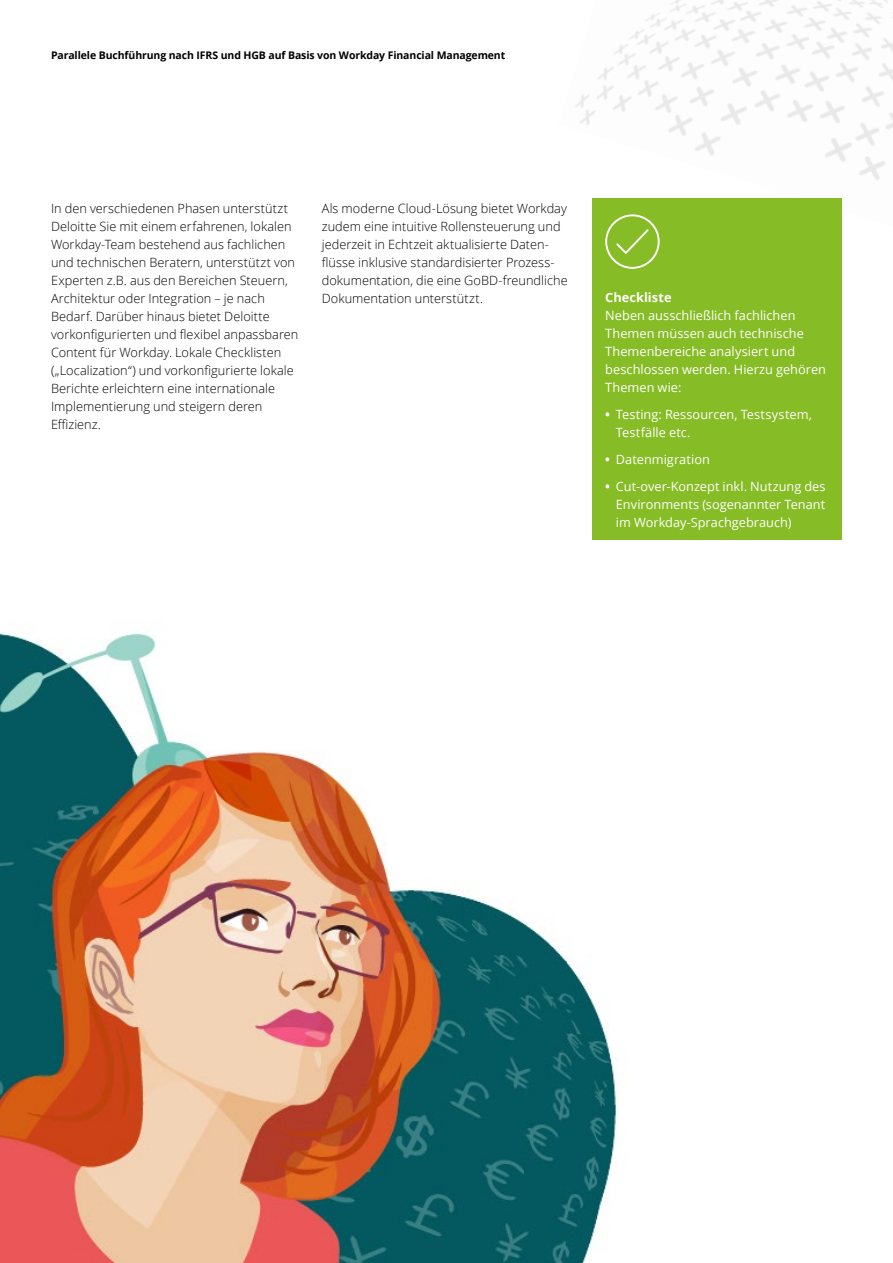
<style>
.page{position:relative;width:893px;height:1263px;background:#fff}
.page>*{position:absolute;margin:0;border:0;box-sizing:border-box;transform-origin:0 0}
.t1{font:300 12.75px/18px "Open Sans";letter-spacing:.005em;color:#000}
.t2{font:12.75px/18px "Open Sans";letter-spacing:.005em;color:#fff}
.t3{font:700 12.75px "Open Sans";letter-spacing:.005em;color:#fff}
.t4{font:700 10.5px "Open Sans";letter-spacing:-.01em;color:#000}
.s1{font-weight:700}
</style>
<div class="page">
<img style="left:575px;top:0;width:318px;height:199px">
<div style="left:592px;top:199px;width:250px;height:341px;background:#86bc25"></div>
<img style="left:0;top:633px;width:618px;height:630px">
<svg style="left:605px;top:214px;width:55px;height:55px"></svg>
<p class="t4" style="left:51px;top:48px;width:456px">Parallele Buchführung nach IFRS und HGB auf Basis von Workday Financial Management</p>
<p class="t1" style="left:51px;top:199px;width:249px">In den verschiedenen Phasen unterstützt Deloitte Sie mit einem erfahrenen, lokalen Workday-Team bestehend aus fachlichen und technischen Beratern, unterstützt von Experten z.B. aus den Bereichen Steuern, Architektur oder Integration – je nach Bedarf. Darüber hinaus bietet Deloitte vorkonfigurierten und flexibel anpassbaren Content für Workday. Lokale Checklisten („Localization“) und vorkonfigurierte lokale Berichte erleichtern eine internationale Implementierung und steigern deren Effizienz.</p>
<p class="t1" style="left:322px;top:199px;width:247px">Als moderne Cloud-Lösung bietet Workday zudem eine intuitive Rollensteuerung und jederzeit in Echtzeit aktualisierte Daten&shy;flüsse inklusive standardisierter Prozess&shy;dokumentation, die eine GoBD-freundliche Dokumentation unterstützt.</p>
<p class="t3" style="left:605px;top:289px;width:68px">Checkliste</p>
<p class="t2" style="left:605px;top:306px;width:222px">Neben ausschließlich fachlichen<br>Themen müssen auch technische<br>Themenbereiche analysiert und beschlossen werden. Hierzu gehören<br>Themen wie:</p>
<p class="t2" style="left:616px;top:405px;width:197px;text-indent:-11px"><span class="s1">•</span> Testing: Ressourcen, Testsystem,<br>Testfälle etc.</p>
<p class="t2" style="left:605px;top:450px;width:106px"><span class="s1">•</span> Datenmigration</p>
<p class="t2" style="left:616px;top:477px;width:211px;text-align:justify;text-indent:-11px"><span class="s1">•</span> Cut-over-Konzept inkl. Nutzung des Environments (sogenannter Tenant im Workday-Sprachgebrauch)</p>
</div>
